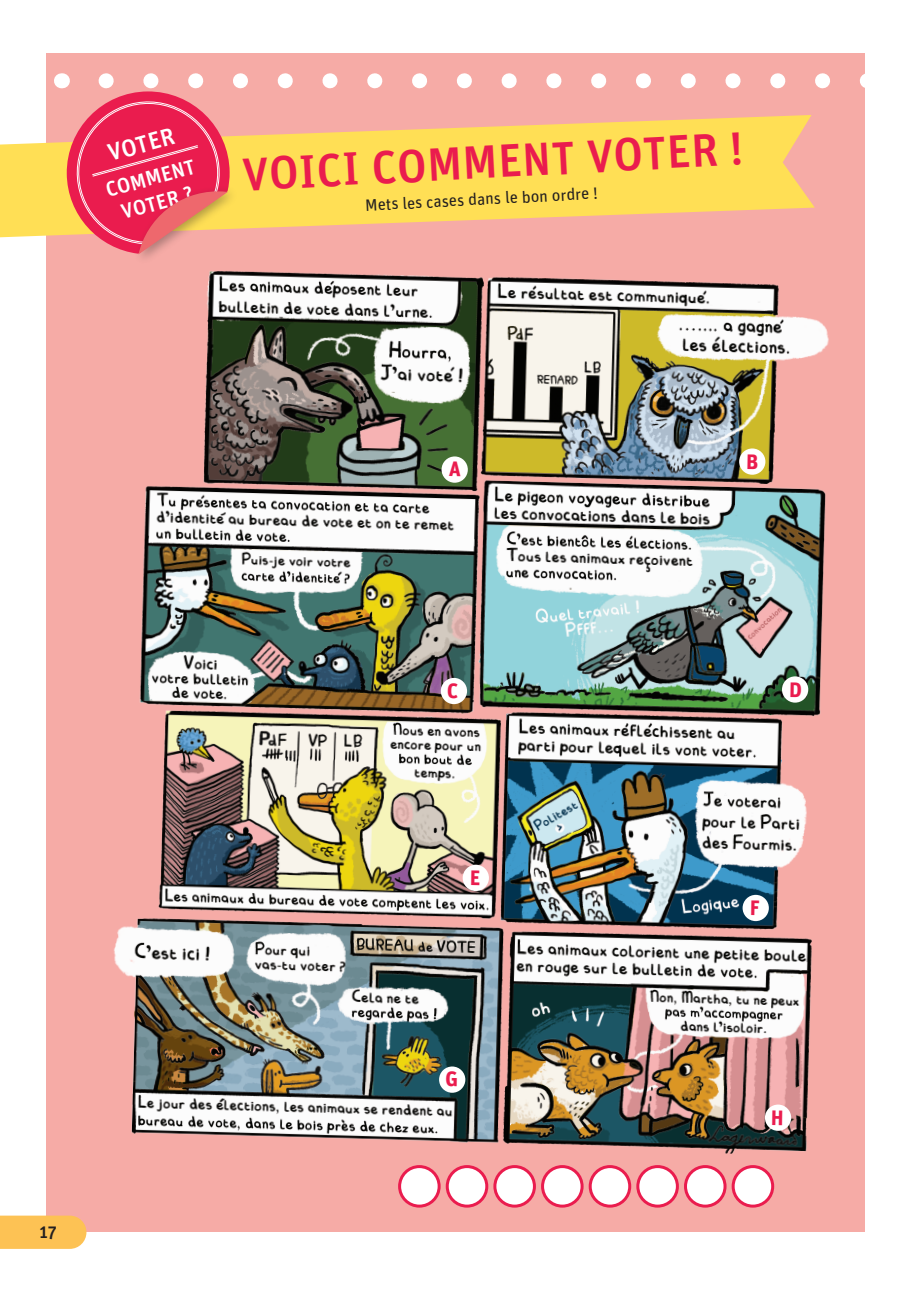
<style>
.page{position:relative;width:919px;height:1289px;background:#fff}
.page>*{position:absolute;margin:0;border:0;box-sizing:border-box;transform-origin:0 0}
.t1{font:500 46.5px "Unit OT";color:#ea1c4e}
.t2{font:500 24.15px "Unit OT";color:#fff}
.t3{font:500 21px/25.2px "Unit OT";color:#fff;text-align:center}
.t4{font:500 18px "Unit OT";color:#231f20}
.t5{font:16.5px "Unit OT";color:#231f20}
</style>
<div class="page">
<div style="left:46px;top:53px;width:818px;height:1178px;background:#f6aba6"></div>
<img style="left:46px;top:239px;width:819px;height:918px">
<svg style="left:0;top:115px;width:61px;height:122px;fill:#ffdf55"></svg>
<div style="left:441px;top:456px;width:27px;height:27px;background:#fff;border-radius:50%"></div>
<div style="left:440px;top:677px;width:27px;height:27px;background:#fff;border-radius:50%"></div>
<div style="left:462px;top:864px;width:27px;height:27px;background:#fff;border-radius:50%"></div>
<div style="left:742px;top:894px;width:27px;height:27px;background:#fff;border-radius:50%"></div>
<div style="left:764px;top:1104px;width:27px;height:26px;background:#fff;border-radius:50%"></div>
<div style="left:439px;top:1066px;width:26px;height:26px;background:#fff;border-radius:50%"></div>
<div style="left:781px;top:676px;width:27px;height:26px;background:#fff;border-radius:50%"></div>
<div style="left:739px;top:448px;width:26px;height:27px;background:#fff;border-radius:50%"></div>
<div style="left:399px;top:1166px;width:40px;height:40px;background:#fff;border-radius:50%"></div>
<div style="left:398px;top:1164px;width:42px;height:43px;border:3px solid #ea1c4e;border-radius:50%"></div>
<div style="left:447px;top:1166px;width:39px;height:40px;background:#fff;border-radius:50%"></div>
<div style="left:445px;top:1164px;width:43px;height:43px;border:3px solid #ea1c4e;border-radius:50%"></div>
<div style="left:495px;top:1166px;width:39px;height:40px;background:#fff;border-radius:50%"></div>
<div style="left:493px;top:1164px;width:43px;height:43px;border:3px solid #ea1c4e;border-radius:50%"></div>
<div style="left:542px;top:1166px;width:40px;height:40px;background:#fff;border-radius:50%"></div>
<div style="left:541px;top:1164px;width:42px;height:43px;border:3px solid #ea1c4e;border-radius:50%"></div>
<div style="left:590px;top:1166px;width:39px;height:40px;background:#fff;border-radius:50%"></div>
<div style="left:588px;top:1164px;width:43px;height:43px;border:3px solid #ea1c4e;border-radius:50%"></div>
<div style="left:637px;top:1166px;width:40px;height:40px;background:#fff;border-radius:50%"></div>
<div style="left:636px;top:1164px;width:42px;height:43px;border:3px solid #ea1c4e;border-radius:50%"></div>
<div style="left:685px;top:1166px;width:40px;height:40px;background:#fff;border-radius:50%"></div>
<div style="left:684px;top:1164px;width:42px;height:43px;border:3px solid #ea1c4e;border-radius:50%"></div>
<div style="left:733px;top:1166px;width:39px;height:40px;background:#fff;border-radius:50%"></div>
<div style="left:731px;top:1164px;width:43px;height:43px;border:3px solid #ea1c4e;border-radius:50%"></div>
<div style="left:134px;top:185px;width:104px;height:80px;background:#f6aba6"></div>
<svg style="left:61px;top:73px;width:804px;height:181px;background:#f7af7e"></svg>
<div style="left:0;top:1215px;width:86px;height:33px;background:#fdc254"></div>
<h2 class="t2" style="left:104px;top:139px;width:70px;rotate:-16deg">VOTER</h2>
<p class="t3" style="left:103px;top:178px;width:93px;rotate:-15deg">COMMENT<br>VOTER ?</p>
<h1 class="t1" style="left:241px;top:145px;width:503px;rotate:-3deg">VOICI COMMENT VOTER !</h1>
<p class="t5" style="left:364px;top:195px;width:234px;rotate:-3deg">Mets les cases dans le bon ordre !</p>
<p class="t4" style="left:39px;top:1220px;width:19px">17</p>
</div>
